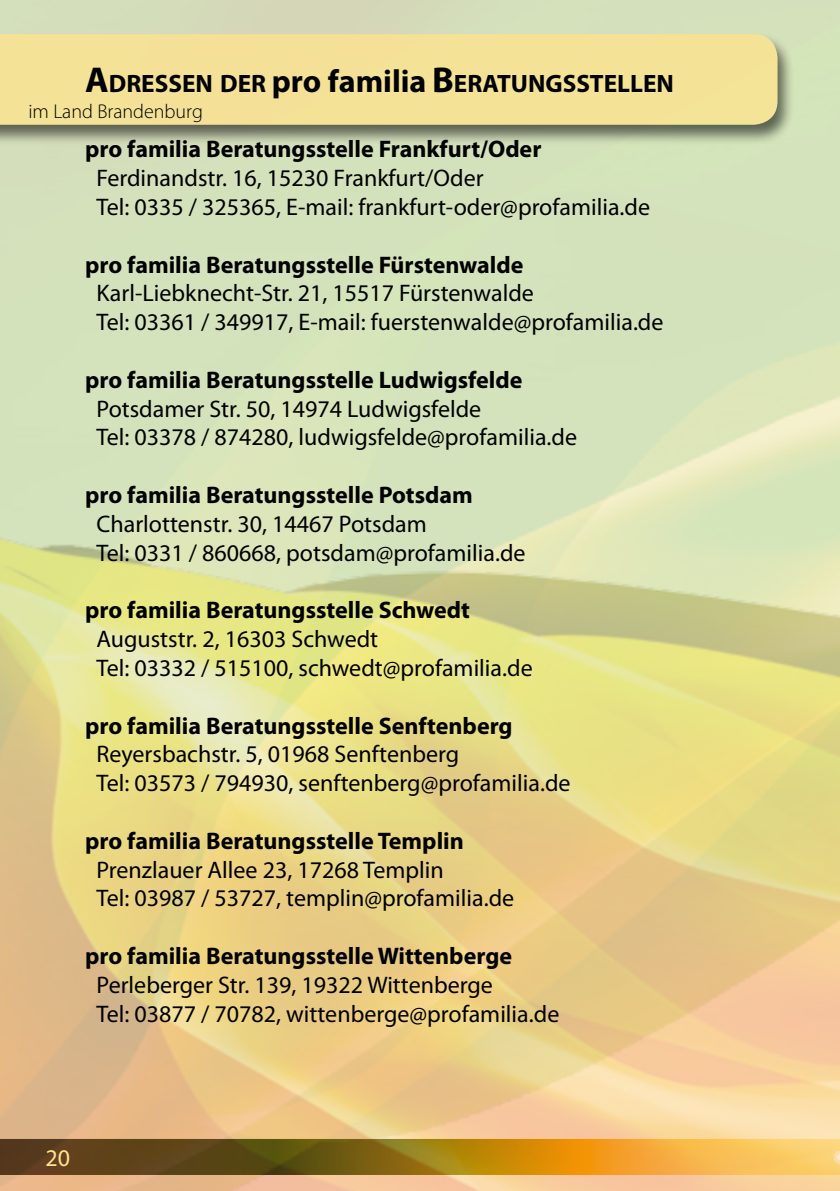
<style>
.page{position:relative;width:840px;height:1191px;background:#fff}
.page>*{position:absolute;margin:0;border:0;box-sizing:border-box;transform-origin:0 0}
.t1{font:700 25.2px "Myriad Pro";color:#000}
.t2{font:24px "Myriad Pro";color:#000}
.t3{font:700 24px "Myriad Pro";color:#000}
.t4{font:24px "Myriad Pro";color:#ffe48c}
.t5{font:300 20px "Myriad Pro";color:#000}
.s1{font-size:36px}
.s2{font-size:32px}
</style>
<div class="page">
<img style="left:0;top:67px;width:839px;height:1124px">
<div style="left:0;top:34px;width:793px;height:112px;background:#000;opacity:.75"></div>
<div style="left:0;top:34px;width:777px;height:91px;background:#f4e297"></div>
<p class="t1" style="left:85px;top:67px;width:590px"><span class="s1">A</span>DRESSEN DER <span class="s2">pro familia</span> <span class="s1">B</span>ERATUNGSSTELLEN</p>
<p class="t5" style="left:28px;top:100px;width:176px">im Land Brandenburg</p>
<p class="t3" style="left:85px;top:134px;width:457px">pro familia Beratungsstelle Frankfurt/Oder</p>
<p class="t2" style="left:96px;top:163px;width:388px">Ferdinandstr. 16, 15230 Frankfurt/Oder</p>
<p class="t2" style="left:96px;top:192px;width:555px">Tel: 0335 / 325365, E-mail: frankfurt-oder@profamilia.de</p>
<p class="t3" style="left:85px;top:249px;width:439px">pro familia Beratungsstelle Fürstenwalde</p>
<p class="t2" style="left:96px;top:278px;width:439px">Karl-Liebknecht-Str. 21, 15517 Fürstenwalde</p>
<p class="t2" style="left:96px;top:307px;width:568px">Tel: 03361 / 349917, E-mail: fuerstenwalde@profamilia.de</p>
<p class="t3" style="left:85px;top:364px;width:438px">pro familia Beratungsstelle Ludwigsfelde</p>
<p class="t2" style="left:96px;top:394px;width:386px">Potsdamer Str. 50, 14974 Ludwigsfelde</p>
<p class="t2" style="left:96px;top:422px;width:482px">Tel: 03378 / 874280, ludwigsfelde@profamilia.de</p>
<p class="t3" style="left:85px;top:479px;width:389px">pro familia Beratungsstelle Potsdam</p>
<p class="t2" style="left:96px;top:509px;width:331px">Charlottenstr. 30, 14467 Potsdam</p>
<p class="t2" style="left:96px;top:538px;width:430px">Tel: 0331 / 860668, potsdam@profamilia.de</p>
<p class="t3" style="left:85px;top:594px;width:386px">pro familia Beratungsstelle Schwedt</p>
<p class="t2" style="left:96px;top:624px;width:283px">Auguststr. 2, 16303 Schwedt</p>
<p class="t2" style="left:96px;top:653px;width:437px">Tel: 03332 / 515100, schwedt@profamilia.de</p>
<p class="t3" style="left:85px;top:710px;width:429px">pro familia Beratungsstelle Senftenberg</p>
<p class="t2" style="left:96px;top:739px;width:364px">Reyersbachstr. 5, 01968 Senftenberg</p>
<p class="t2" style="left:96px;top:768px;width:475px">Tel: 03573 / 794930, senftenberg@profamilia.de</p>
<p class="t3" style="left:85px;top:825px;width:380px">pro familia Beratungsstelle Templin</p>
<p class="t2" style="left:96px;top:854px;width:348px">Prenzlauer Allee 23, 17268 Templin</p>
<p class="t2" style="left:96px;top:883px;width:419px">Tel: 03987 / 53727, templin@profamilia.de</p>
<p class="t3" style="left:85px;top:940px;width:428px">pro familia Beratungsstelle Wittenberge</p>
<p class="t2" style="left:96px;top:970px;width:398px">Perleberger Str. 139, 19322 Wittenberge</p>
<p class="t2" style="left:96px;top:998px;width:464px">Tel: 03877 / 70782, wittenberge@profamilia.de</p>
<p class="t4" style="left:45px;top:1142px;width:26px">20</p>
</div>
